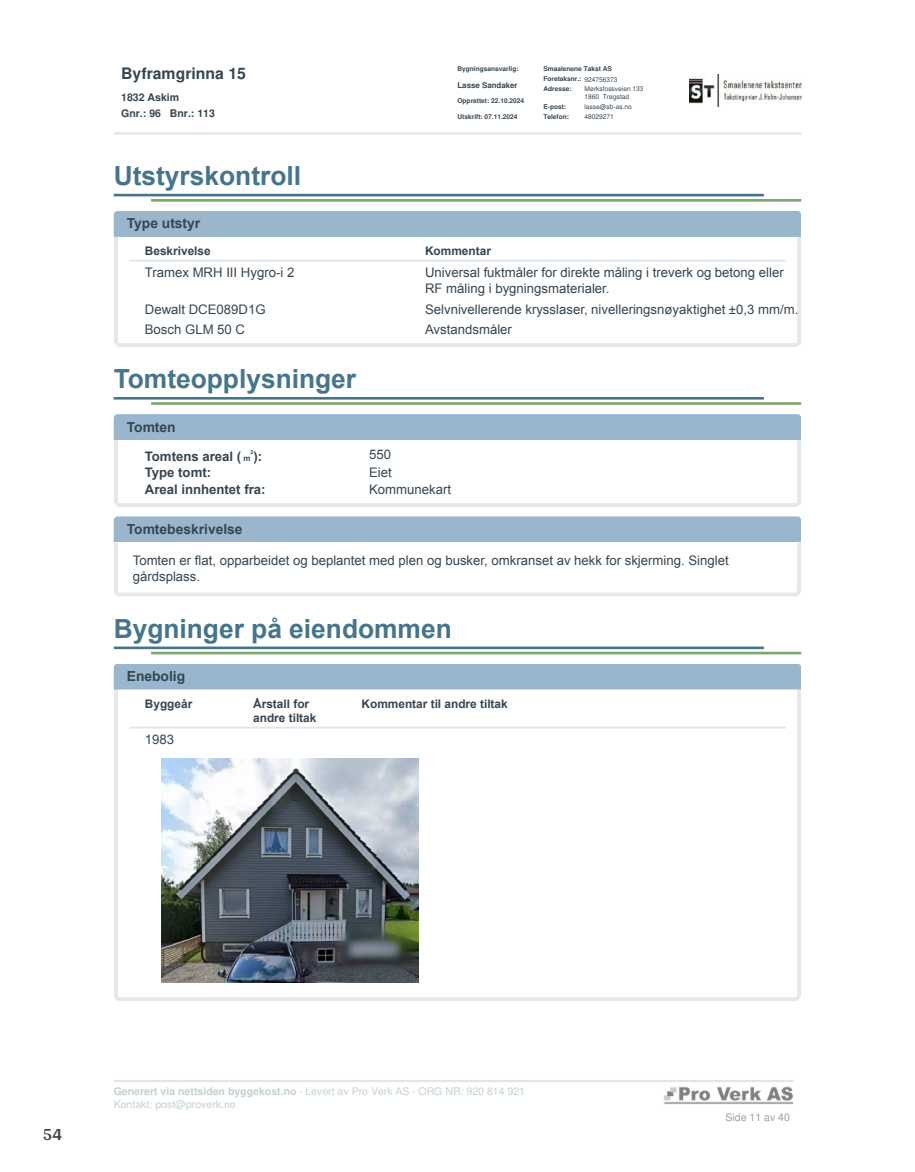
<style>
.page{position:relative;width:915px;height:1172px;background:#fff}
.page>*{position:absolute;margin:0;border:0;box-sizing:border-box;transform-origin:0 0}
.t1{font:700 26.4px "Arial";color:#44758b}
.t2{font:700 18px "Arya";color:#414749}
.t3{font:700 15.75px "Helvetica";color:#354652}
.t4{font:700 13.8px "Arial";color:#354652}
.t5{font:13.2px/15.8px "Arial";color:#354652}
.t6{font:700 13.2px "Arial";color:#354652}
.t7{font:700 11.85px/14.2px "Arial";color:#354652}
.t8{font:10.5px/12.6px "Helvetica";color:#c3d1d1}
.t9{font:700 10.5px/16.4px "Helvetica";color:#354652}
.t10{font:10.5px "Helvetica";color:#9e9e9e}
.t11{font:700 7.95px "Helvetica";color:#354652}
.t12{font:700 6.6px/9.8px "Helvetica";color:#354652}
.t13{font:6.6px/7.9px "Helvetica";color:#354652}
.t14{font:700 5.25px "Arial";color:#354652}
.s1{font-weight:400}
.s2{font-size:7.95px}
.s3{font-weight:700}
</style>
<div class="page">
<hr style="left:114px;top:132px;width:687px;height:3px;background:#e8ebf0">
<img style="left:689px;top:74px;width:112px;height:32px">
<hr style="left:114px;top:194px;width:649px;height:2px;background:#44758b">
<hr style="left:151px;top:199px;width:650px;height:3px;background:#7ca768">
<svg style="left:114px;top:211px;width:687px;height:136px"></svg>
<hr style="left:129px;top:260px;width:656px;height:2px;background:#e0e4eb">
<hr style="left:114px;top:397px;width:649px;height:3px;background:#44758b">
<hr style="left:151px;top:402px;width:650px;height:3px;background:#7ca768">
<svg style="left:114px;top:414px;width:687px;height:93px"></svg>
<svg style="left:114px;top:516px;width:687px;height:81px"></svg>
<hr style="left:114px;top:646px;width:649px;height:3px;background:#44758b">
<hr style="left:151px;top:652px;width:650px;height:2px;background:#7ca768">
<svg style="left:114px;top:664px;width:687px;height:337px"></svg>
<hr style="left:129px;top:727px;width:656px;height:1px;background:#e0e4eb">
<img style="left:161px;top:759px;width:257px;height:224px">
<svg style="left:114px;top:1080px;width:679px;height:2px"></svg>
<img style="left:664px;top:1086px;width:129px;height:19px">
<p class="t3" style="left:121px;top:67px;width:126px">Byframgrinna 15</p>
<p class="t9" style="left:121px;top:90px;width:95px">1832 Askim<br>Gnr.: 96 Bnr.: 113</p>
<p class="t12" style="left:457px;top:65px;width:63px">Bygningsansvarlig:</p>
<p class="t11" style="left:457px;top:82px;width:62px">Lasse Sandaker</p>
<p class="t12" style="left:457px;top:97px;width:68px">Opprettet: 22.10.2024</p>
<p class="t12" style="left:457px;top:112px;width:62px">Utskrift: 07.11.2024</p>
<p class="t12" style="left:543px;top:65px;width:76px">Smaalenene Takst AS<br>Foretaksnr.: <span class="s1">924756373</span></p>
<p class="t12" style="left:543px;top:85px;width:30px">Adresse:</p>
<p class="t13" style="left:584px;top:86px;width:60px">Mørksfossveien 133<br>1860 Trøgstad</p>
<p class="t12" style="left:543px;top:102px;width:24px">E-post:</p>
<p class="t13" style="left:584px;top:103px;width:49px">lasse@sb-as.no</p>
<p class="t12" style="left:543px;top:112px;width:27px">Telefon:</p>
<p class="t13" style="left:584px;top:113px;width:31px">48029271</p>
<h1 class="t1" style="left:114px;top:158px;width:189px">Utstyrskontroll</h1>
<p class="t4" style="left:127px;top:214px;width:75px">Type utstyr</p>
<p class="t7" style="left:145px;top:244px;width:67px">Beskrivelse</p>
<p class="t7" style="left:425px;top:244px;width:67px">Kommentar</p>
<p class="t5" style="left:145px;top:265px;width:151px">Tramex MRH III Hygro-i 2</p>
<p class="t5" style="left:425px;top:265px;width:360px">Universal fuktmåler for direkte måling i treverk og betong eller<br>RF måling i bygningsmaterialer.</p>
<p class="t5" style="left:145px;top:301px;width:122px">Dewalt DCE089D1G</p>
<p class="t5" style="left:425px;top:301px;width:374px">Selvnivellerende krysslaser, nivelleringsnøyaktighet ±0,3 mm/m.</p>
<p class="t5" style="left:145px;top:322px;width:102px">Bosch GLM 50 C</p>
<p class="t5" style="left:425px;top:322px;width:88px">Avstandsmåler</p>
<h1 class="t1" style="left:114px;top:361px;width:244px">Tomteopplysninger</h1>
<p class="t4" style="left:127px;top:417px;width:50px">Tomten</p>
<p class="t6" style="left:145px;top:447px;width:119px">Tomtens areal ( <span class="s2">m</span> ):</p>
<p class="t14" style="left:250px;top:448px;width:4px">2</p>
<p class="t5" style="left:369px;top:447px;width:23px">550</p>
<p class="t6" style="left:145px;top:464px;width:68px">Type tomt:</p>
<p class="t5" style="left:369px;top:465px;width:24px">Eiet</p>
<p class="t6" style="left:145px;top:480px;width:122px">Areal innhentet fra:</p>
<p class="t5" style="left:369px;top:482px;width:83px">Kommunekart</p>
<p class="t4" style="left:127px;top:519px;width:117px">Tomtebeskrivelse</p>
<p class="t5" style="left:133px;top:552px;width:597px">Tomten er flat, opparbeidet og beplantet med plen og busker, omkranset av hekk for skjerming. Singlet gårdsplass.</p>
<h1 class="t1" style="left:114px;top:610px;width:339px">Bygninger på eiendommen</h1>
<p class="t4" style="left:127px;top:667px;width:60px">Enebolig</p>
<p class="t7" style="left:145px;top:697px;width:49px">Byggeår</p>
<p class="t7" style="left:253px;top:697px;width:65px">Årstall for andre tiltak</p>
<p class="t7" style="left:361px;top:697px;width:148px">Kommentar til andre tiltak</p>
<p class="t5" style="left:145px;top:732px;width:31px">1983</p>
<h2 class="t2" style="left:43px;top:1123px;width:21px">54</h2>
<p class="t8" style="left:114px;top:1086px;width:413px"><span class="s3">Generert via nettsiden byggekost.no ·</span> Levert av Pro Verk AS <span class="s3">·</span> ORG NR: 920 814 921<br>Kontakt: post@proverk.no</p>
<p class="t10" style="left:725px;top:1113px;width:66px">Side 11 av 40</p>
</div>
